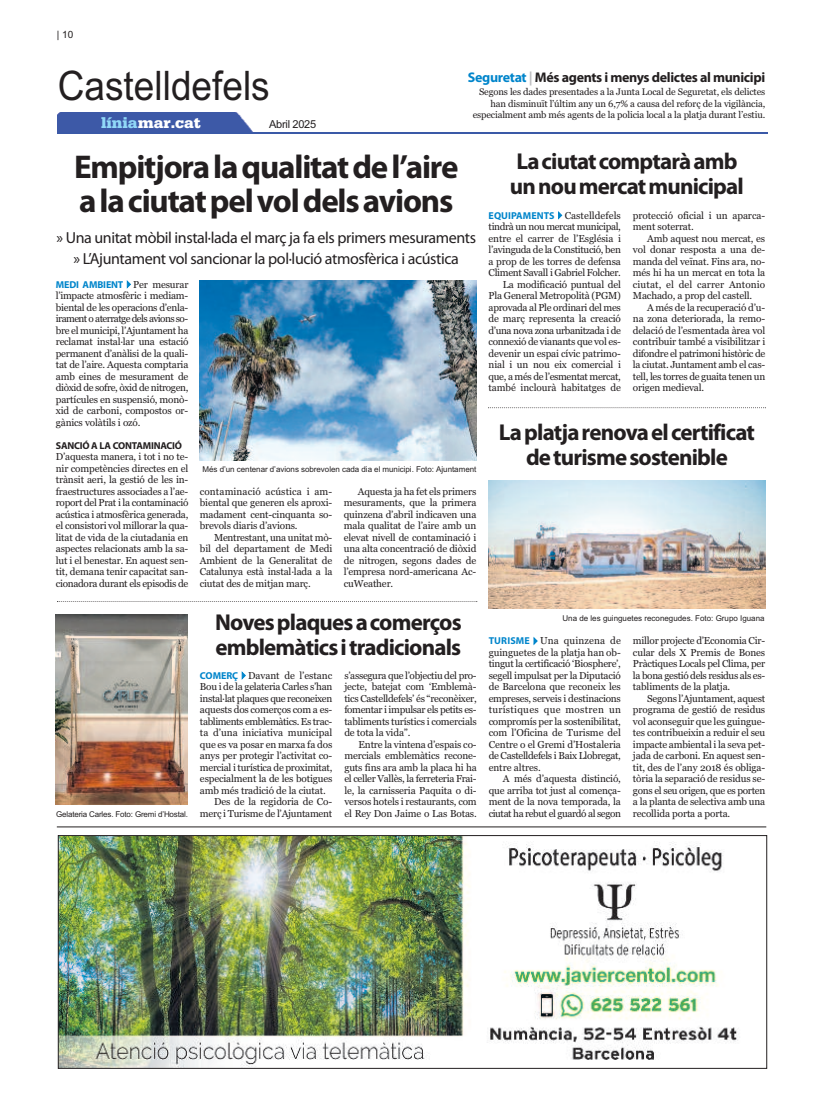
<style>
.page{position:relative;width:823px;height:1106px;background:#fff}
.page>*{position:absolute;margin:0;border:0;box-sizing:border-box;transform-origin:0 0}
.t1{font:40.7px "Arial";color:#231f20;scale:.91 1}
.t2{font:700 33px/34.5px "Myriad Pro";letter-spacing:-.035em;color:#231f20}
.t3{font:700 23px/25px "Myriad Pro";letter-spacing:-.035em;color:#231f20}
.t4{font:16px/21px "Myriad Pro";letter-spacing:-.025em;color:#231f20;text-align:center}
.t5{font:900 16px "Serifa";color:#fff}
.t6{font:700 14px "Myriad Pro";letter-spacing:-.025em;color:#231f20}
.t7{font:11px "Arial";letter-spacing:-.025em;color:#231f20}
.t8{font:10px/11.5px "Georgia";letter-spacing:-.015em;color:#231f20;text-align:justify}
.t9{font:10px "Georgia";letter-spacing:-.035em;color:#231f20}
.t10{font:10px "Georgia";letter-spacing:-.04em;color:#231f20}
.t11{font:700 10px "Myriad Pro";letter-spacing:-.015em;color:#0085cb}
.t12{font:700 10px "Myriad Pro";letter-spacing:-.02em;color:#231f20}
.t13{font:10px "Arial";color:#231f20}
.t14{font:9.5px/11.4px "Georgia";letter-spacing:-.015em;color:#231f20;text-align:right}
.t15{font:8px "Arial";letter-spacing:-.005em;color:#231f20}
.s1{color:#91d8f7}
.s2{color:#0085cb}
.s3{color:#bcbdc0}
.s4{font-family:"Georgia";font-weight:400;color:#231f20}
.s5{font-family:"Myriad Pro";font-weight:700;color:#0085cb}
</style>
<div class="page">
<div style="left:58px;top:112px;width:195px;height:20px;background:#3d59a7"></div>
<hr style="left:58px;top:132px;width:708px;height:2px;background:#3a59a7">
<hr style="left:57px;top:826px;width:708px;height:1px;background:#231f20">
<img style="left:60px;top:837px;width:678px;height:229px">
<div style="left:58px;top:835px;width:708px;height:233px;border:1px solid #231f20"></div>
<svg style="left:488px;top:407px;width:277px;height:1px"></svg>
<img style="left:488px;top:481px;width:276px;height:128px">
<svg style="left:57px;top:601px;width:420px;height:1px"></svg>
<img style="left:56px;top:615px;width:132px;height:189px">
<img style="left:199px;top:280px;width:277px;height:180px">
<p class="t13" style="left:57px;top:29px;width:18px">| 10</p>
<h1 class="t1" style="left:58px;top:62px;width:234px">Castelldefels</h1>
<h3 class="t5" style="left:101px;top:113px;width:101px"><span class="s1">línia</span>mar.cat</h3>
<p class="t7" style="left:269px;top:118px;width:49px">Abril 2025</p>
<h3 class="t6" style="left:467px;top:72px;width:299px"><span class="s2">Seguretat</span> <span class="s3">|</span> Més agents i menys delictes al municipi</h3>
<p class="t14" style="left:472px;top:86px;width:294px">Segons les dades presentades a la Junta Local de Seguretat, els delictes han disminuït l’últim any un 6,7% a causa del reforç de la vigilància, especialment amb més agents de la policia local a la platja durant l’estiu.</p>
<h2 class="t2" style="left:74px;top:152px;width:386px">Empitjoralaqualitatdel’aire alaciutatpelvoldelsavions</h2>
<h3 class="t4" style="left:56px;top:228px;width:421px">» Una unitat mòbil instal·lada el març ja fa els primers mesuraments » L’Ajuntament vol sancionar la pol·lució atmosfèrica i acústica</h3>
<p class="t11" style="left:56px;top:280px;width:134px">MEDI AMBIENT✔<span class="s4">Per mesurar</span></p>
<p class="t8" style="left:56px;top:290px;width:134px">l’impacte atmosfèric i mediam&shy;biental de les operacions d’enla&shy;irament o aterratge dels avions so&shy;bre el municipi, l’Ajuntament ha reclamat instal·lar una estació permanent d’anàlisi de la quali&shy;tat de l’aire. Aquesta comptaria amb eines de mesurament de diòxid de sofre, òxid de nitrogen, partícules en suspensió, monò&shy;xid de carboni, compostos or&shy;gànics volàtils i ozó.</p>
<p class="t12" style="left:56px;top:441px;width:128px">SANCIÓ A LA CONTAMINACIÓ</p>
<p class="t8" style="left:56px;top:451px;width:134px">D’aquesta manera, i tot i no te&shy;nir competències directes en el trànsit aeri, la gestió de les in&shy;fraestructures associades a l’ae&shy;roport del Prat i la contaminació acústica i atmosfèrica generada, el consistori vol millorar la qua&shy;litat de vida de la ciutadania en aspectes relacionats amb la sa&shy;lut i el benestar. En aquest sen&shy;tit, demana tenir capacitat san&shy;cionadora durant els episodis de</p>
<p class="t15" style="left:56px;top:809px;width:133px">Gelateria Carles. Foto: Gremi d’Hostal.</p>
<p class="t15" style="left:202px;top:464px;width:275px">Més d’un centenar d’avions sobrevolen cada dia el municipi. Foto: Ajuntament</p>
<p class="t8" style="left:200px;top:485px;width:134px">contaminació acústica i am&shy;biental que generen els aproxi&shy;madament cent-cinquanta so&shy;brevols diaris d’avions.</p>
<p class="t8" style="left:200px;top:531px;width:134px;text-indent:14px">Mentrestant, una unitat mò&shy;bil del departament de Medi Ambient de la Generalitat de Catalunya està instal·lada a la ciutat des de mitjan març.</p>
<p class="t8" style="left:343px;top:485px;width:134px;text-indent:14px">Aquesta ja ha fet els primers mesuraments, que la primera quinzena d’abril indicaven una mala qualitat de l’aire amb un elevat nivell de contaminació i una alta concentració de diòxid de nitrogen, segons dades de l’empresa nord-americana Ac&shy;cuWeather.</p>
<h3 class="t3" style="left:215px;top:612px;width:248px">Novesplaquesacomerços emblemàticsitradicionals</h3>
<p class="t8" style="left:200px;top:669px;width:134px"><span class="s5">COMERÇ</span><span class="s2">✔</span>Davant de l’estanc</p>
<p class="t8" style="left:200px;top:681px;width:134px">Bou i de la gelateria Carles s’han</p>
<p class="t9" style="left:200px;top:692px;width:134px">instal·lat plaques que reconeixen</p>
<p class="t8" style="left:200px;top:704px;width:134px">aquests dos comerços com a es-</p>
<p class="t10" style="left:200px;top:715px;width:134px">tabliments emblemàtics. Es trac-</p>
<p class="t8" style="left:200px;top:727px;width:134px">ta d’una iniciativa municipal</p>
<p class="t8" style="left:200px;top:738px;width:134px">que es va posar en marxa fa dos</p>
<p class="t8" style="left:200px;top:750px;width:134px">anys per protegir l’activitat co-</p>
<p class="t8" style="left:200px;top:761px;width:134px">mercial i turística de proximitat,</p>
<p class="t8" style="left:200px;top:773px;width:134px">especialment la de les botigues</p>
<p class="t8" style="left:200px;top:784px;width:127px">amb més tradició de la ciutat.</p>
<p class="t8" style="left:214px;top:796px;width:119px">Des de la regidoria de Co-</p>
<p class="t8" style="left:200px;top:807px;width:134px">merç i Turisme de l’Ajuntament</p>
<p class="t8" style="left:344px;top:669px;width:134px">s’assegura que l’objectiu del pro&shy;jecte, batejat com ‘Emblemà&shy;tics Castelldefels’ és “reconèixer, fomentar i impulsar els petits es&shy;tabliments turístics i comercials de tota la vida”.</p>
<p class="t8" style="left:344px;top:738px;width:134px;text-indent:14px">Entre la vintena d’espais co&shy;mercials emblemàtics recone&shy;guts fins ara amb la placa hi ha el celler Vallès, la ferreteria Frai&shy;le, la carnisseria Paquita o di&shy;versos hotels i restaurants, com el Rey Don Jaime o Las Botas.</p>
<h3 class="t3" style="left:509px;top:150px;width:235px">Laciutatcomptaràamb unnoumercatmunicipal</h3>
<p class="t8" style="left:488px;top:209px;width:134px;text-align:right"><span class="s5">EQUIPAMENTS</span><span class="s2">✔</span>Castelldefels tindrà un nou mercat municipal, entre el carrer de l’Església i l’avinguda de la Constitució, ben a prop de les torres de defensa<br>Climent Savall i Gabriel Folcher.<br>La modificació puntual del<br>Pla General Metropolità (PGM) aprovada al Ple ordinari del mes de març representa la creació d’una nova zona urbanitzada i de connexió de vianants que vol es&shy;devenir un espai cívic patrimo&shy;nial i un nou eix comercial i que, a més de l’esmentat mercat, també inclourà habitatges de</p>
<p class="t8" style="left:632px;top:209px;width:134px">protecció oficial i un aparca&shy;ment soterrat.</p>
<p class="t8" style="left:632px;top:232px;width:134px;text-indent:14px">Amb aquest nou mercat, es vol donar resposta a una de&shy;manda del veïnat. Fins ara, no&shy;més hi ha un mercat en tota la ciutat, el del carrer Antonio Machado, a prop del castell.</p>
<p class="t8" style="left:632px;top:301px;width:134px;text-indent:14px">A més de la recuperació d’u&shy;na zona deteriorada, la remo&shy;delació de l’esmentada àrea vol contribuir també a visibilitzar i difondre el patrimoni històric de la ciutat. Juntament amb el cas&shy;tell, les torres de guaita tenen un origen medieval.</p>
<h3 class="t3" style="left:498px;top:421px;width:257px;text-align:center">Laplatjarenovaelcertificat deturismesostenible</h3>
<p class="t15" style="left:562px;top:614px;width:203px">Una de les guinguetes reconegudes. Foto: Grupo Iguana</p>
<p class="t8" style="left:488px;top:635px;width:134px"><span class="s5">TURISME</span><span class="s2">✔</span>Una quinzena de guinguetes de la platja han ob&shy;tingut la certificació ‘Biosphere’, segell impulsat per la Diputació de Barcelona que reconeix les empreses, serveis i destinacions turístiques que mostren un compromís per la sostenibilitat, com l’Oficina de Turisme del Centre o el Gremi d’Hostaleria de Castelldefels i Baix Llobregat, entre altres.</p>
<p class="t8" style="left:488px;top:773px;width:134px;text-indent:14px">A més d’aquesta distinció, que arriba tot just al comença&shy;ment de la nova temporada, la ciutat ha rebut el guardó al segon</p>
<p class="t8" style="left:632px;top:635px;width:134px">millor projecte d’Economia Cir&shy;cular dels X Premis de Bones Pràctiques Locals pel Clima, per la bona gestió dels residus als es&shy;tabliments de la platja.</p>
<p class="t8" style="left:632px;top:692px;width:134px;text-indent:14px">Segons l’Ajuntament, aquest programa de gestió de residus vol aconseguir que les guingue&shy;tes contribueixin a reduir el seu impacte ambiental i la seva pet&shy;jada de carboni. En aquest sen&shy;tit, des de l’any 2018 és obliga&shy;tòria la separació de residus se&shy;gons el seu origen, que es porten a la planta de selectiva amb una recollida porta a porta.</p>
</div>
